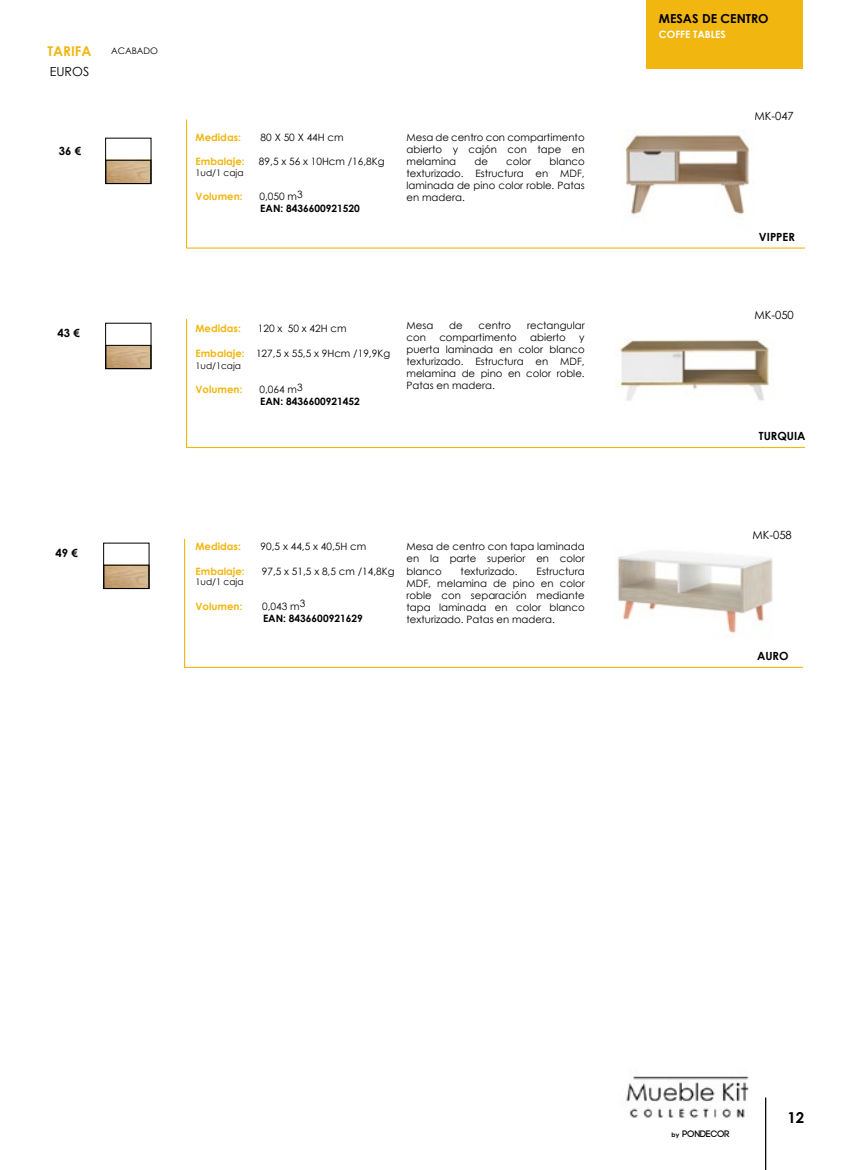
<style>
.page{position:relative;width:851px;height:1170px;background:#fff}
.page>*{position:absolute;margin:0;border:0;box-sizing:border-box;transform-origin:0 0}
.t1{font:700 15px "Century Gothic";color:#000}
.t2{font:700 13.5px "Century Gothic";color:#f2b610}
.t3{font:12.5px "Century Gothic";color:#000}
.t4{font:700 12.38px "Century Gothic";color:#000}
.t5{font:700 11.25px "Century Gothic";color:#000}
.t6{font:11.25px "Century Gothic";letter-spacing:-.005em;color:#000}
.t7{font:10.12px/12.1px "Century Gothic";color:#000;text-align:justify}
.t8{font:700 10.12px "Century Gothic";color:#f2b610}
.t9{font:700 10.12px "Century Gothic";color:#000}
.t10{font:700 10.12px "Century Gothic";color:#fff}
.t11{font:700 9.38px "Code";color:#000}
.t12{font:9px "Century Gothic";color:#000}
.s1{font-weight:700;color:#f2b610}
.s2{font-family:"Century Gothic";font-size:6.25px}
</style>
<div class="page">
<div style="left:646px;top:0;width:157px;height:68px;background:#f2b610"></div>
<hr style="left:765px;top:1097px;width:1px;height:72px;background:#000">
<img style="left:626px;top:1072px;width:123px;height:46px">
<svg style="left:186px;top:119px;width:619px;height:130px"></svg>
<img style="left:620px;top:119px;width:134px;height:118px">
<img style="left:107px;top:162px;width:42px;height:20px">
<div style="left:105px;top:160px;width:46px;height:24px;border:1px solid #000"></div>
<div style="left:105px;top:138px;width:46px;height:46px;border:1px solid #000"></div>
<svg style="left:186px;top:318px;width:619px;height:130px"></svg>
<img style="left:107px;top:347px;width:42px;height:20px">
<div style="left:105px;top:345px;width:46px;height:24px;border:1px solid #000"></div>
<div style="left:105px;top:323px;width:46px;height:46px;border:1px solid #000"></div>
<svg style="left:184px;top:538px;width:619px;height:130px"></svg>
<img style="left:105px;top:566px;width:42px;height:21px">
<div style="left:103px;top:564px;width:46px;height:25px;border:1px solid #000"></div>
<div style="left:103px;top:542px;width:46px;height:47px;border:1px solid #000"></div>
<h2 class="t2" style="left:48px;top:41px;width:45px">TARIFA</h2>
<p class="t12" style="left:111px;top:45px;width:48px">ACABADO</p>
<p class="t3" style="left:50px;top:62px;width:41px">EUROS</p>
<p class="t5" style="left:59px;top:142px;width:24px">36 €</p>
<p class="t8" style="left:195px;top:129px;width:47px">Medidas:</p>
<p class="t7" style="left:260px;top:131px;width:84px">80 X 50 X 44H cm</p>
<p class="t8" style="left:195px;top:154px;width:51px">Embalaje:</p>
<p class="t7" style="left:259px;top:155px;width:127px">89,5 x 56 x 10Hcm /16,8Kg</p>
<p class="t12" style="left:195px;top:166px;width:49px">1ud/1 caja</p>
<p class="t8" style="left:195px;top:189px;width:48px">Volumen:</p>
<p class="t7" style="left:259px;top:190px;width:45px">0,050 m3</p>
<p class="t9" style="left:260px;top:201px;width:101px">EAN: 8436600921520</p>
<p class="t7" style="left:406px;top:131px;width:180px">Mesa de centro con compartimento abierto y cajón con tape en melamina</p>
<p class="t7" style="left:406px;top:155px;width:180px;text-indent:143px">blanco texturizado. Estructura en MDF, laminada de pino color roble. Patas en madera.</p>
<p class="t7" style="left:474px;top:155px;width:15px">de</p>
<p class="t7" style="left:506px;top:155px;width:26px">color</p>
<p class="t5" style="left:58px;top:324px;width:24px">43 €</p>
<p class="t8" style="left:195px;top:321px;width:47px">Medidas:</p>
<p class="t7" style="left:258px;top:322px;width:90px">120 x 50 x 42H cm</p>
<p class="t7" style="left:195px;top:346px;width:196px"><span class="s1">Embalaje:</span> 127,5 x 55,5 x 9Hcm /19,9Kg</p>
<p class="t12" style="left:195px;top:359px;width:47px">1ud/1caja</p>
<p class="t8" style="left:195px;top:381px;width:48px">Volumen:</p>
<p class="t7" style="left:259px;top:383px;width:45px">0,064 m3</p>
<p class="t9" style="left:260px;top:394px;width:101px">EAN: 8436600921452</p>
<p class="t7" style="left:406px;top:319px;width:28px">Mesa</p>
<p class="t7" style="left:449px;top:319px;width:15px">de</p>
<p class="t7" style="left:478px;top:319px;width:34px">centro</p>
<p class="t7" style="left:527px;top:319px;width:59px">rectangular</p>
<p class="t7" style="left:406px;top:331px;width:21px">con</p>
<p class="t7" style="left:439px;top:331px;width:79px">compartimento</p>
<p class="t7" style="left:530px;top:331px;width:37px">abierto</p>
<p class="t7" style="left:406px;top:331px;width:180px;text-indent:173px">y puerta laminada en color blanco texturizado. Estructura en MDF, melamina de pino en color roble.<br>Patas en madera.</p>
<p class="t5" style="left:56px;top:544px;width:24px">49 €</p>
<p class="t8" style="left:195px;top:539px;width:47px">Medidas:</p>
<p class="t7" style="left:260px;top:540px;width:107px">90,5 x 44,5 x 40,5H cm</p>
<p class="t8" style="left:195px;top:563px;width:51px">Embalaje:</p>
<p class="t7" style="left:262px;top:564px;width:134px">97,5 x 51,5 x 8,5 cm /14,8Kg</p>
<p class="t12" style="left:195px;top:576px;width:49px">1ud/1 caja</p>
<p class="t8" style="left:195px;top:598px;width:48px">Volumen:</p>
<p class="t7" style="left:262px;top:599px;width:45px">0,043 m3</p>
<p class="t9" style="left:263px;top:610px;width:101px">EAN: 8436600921629</p>
<p class="t7" style="left:406px;top:540px;width:180px">Mesa de centro con tapa laminada en la parte superior en color blanco</p>
<p class="t7" style="left:460px;top:564px;width:59px">texturizado.</p>
<p class="t7" style="left:406px;top:564px;width:180px;text-indent:130px">Estructura MDF, melamina de pino en color roble con separación mediante tapa laminada en color blanco texturizado. Patas en madera.</p>
<p class="t4" style="left:658px;top:9px;width:111px">MESAS DE CENTRO</p>
<p class="t10" style="left:658px;top:27px;width:68px">COFFE TABLES</p>
<p class="t6" style="left:754px;top:108px;width:41px">MK-047</p>
<p class="t5" style="left:758px;top:228px;width:38px">VIPPER</p>
<p class="t6" style="left:754px;top:307px;width:41px">MK-050</p>
<p class="t5" style="left:758px;top:427px;width:48px">TURQUIA</p>
<p class="t6" style="left:752px;top:527px;width:41px">MK-058</p>
<p class="t5" style="left:756px;top:647px;width:33px">AURO</p>
<p class="t11" style="left:671px;top:1128px;width:59px"><span class="s2">by</span> PONDECOR</p>
<h1 class="t1" style="left:787px;top:1106px;width:18px">12</h1>
</div>
